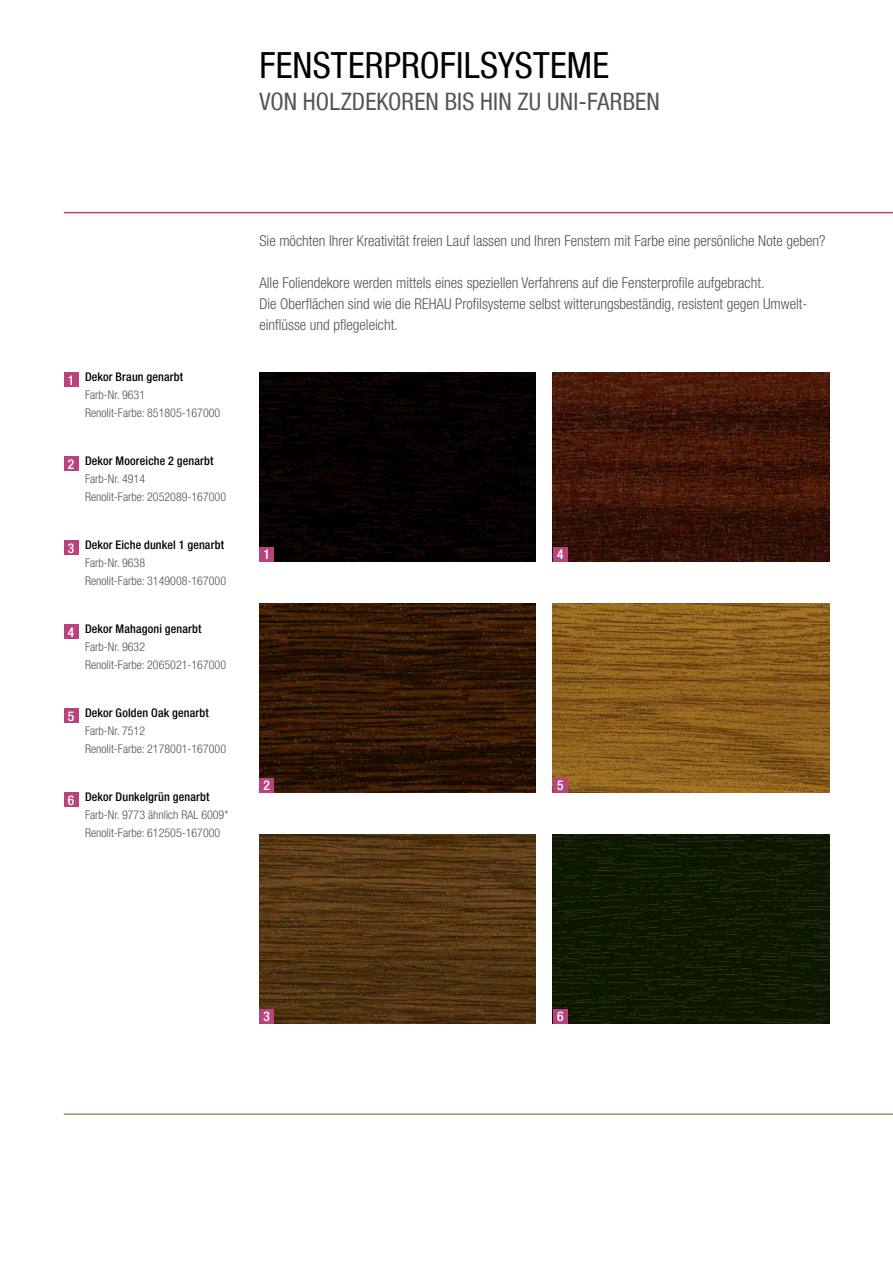
<style>
.page{position:relative;width:893px;height:1263px;background:#fff}
.page>*{position:absolute;margin:0;border:0;box-sizing:border-box;transform-origin:0 0}
.t1{font:condensed 36px "Helvetica Neue LT Com";letter-spacing:.005em;color:#000}
.t2{font:condensed 24px "Helvetica Neue LT Com";letter-spacing:.005em;color:#545453}
.t3{font:300 condensed 15px/21px "Helvetica Neue LT Com";color:#545453}
.t4{font:500 condensed 13.5px "Helvetica Neue LT Com";color:#fff}
.t5{font:300 condensed 12px/18px "Helvetica Neue LT Com";color:#545453}
.t6{font:500 condensed 12px "Helvetica Neue LT Com";letter-spacing:.015em;color:#000}
</style>
<div class="page">
<hr style="left:64px;top:212px;width:829px;height:1px;background:#b9447d">
<hr style="left:64px;top:1113px;width:829px;height:2px;background:#86a06d">
<div style="left:64px;top:624px;width:15px;height:15px;background:#b9447d"></div>
<div style="left:64px;top:540px;width:15px;height:15px;background:#b9447d"></div>
<div style="left:64px;top:456px;width:15px;height:15px;background:#b9447d"></div>
<div style="left:64px;top:372px;width:15px;height:15px;background:#b9447d"></div>
<div style="left:64px;top:708px;width:15px;height:15px;background:#b9447d"></div>
<div style="left:64px;top:792px;width:15px;height:15px;background:#b9447d"></div>
<img style="left:553px;top:603px;width:276px;height:189px">
<div style="left:553px;top:778px;width:15px;height:14px;background:#b9447d"></div>
<img style="left:259px;top:604px;width:277px;height:189px">
<div style="left:259px;top:778px;width:15px;height:15px;background:#b9447d"></div>
<img style="left:259px;top:372px;width:277px;height:189px">
<div style="left:259px;top:547px;width:15px;height:14px;background:#b9447d"></div>
<img style="left:259px;top:834px;width:277px;height:189px">
<div style="left:259px;top:1009px;width:15px;height:14px;background:#b9447d"></div>
<img style="left:553px;top:372px;width:276px;height:189px">
<div style="left:553px;top:547px;width:15px;height:14px;background:#b9447d"></div>
<img style="left:553px;top:834px;width:276px;height:189px">
<div style="left:553px;top:1009px;width:15px;height:14px;background:#b9447d"></div>
<h1 class="t1" style="left:259px;top:44px;width:351px">FENSTERPROFILSYSTEME</h1>
<h2 class="t2" style="left:259px;top:87px;width:402px">VON HOLZDEKOREN BIS HIN ZU UNI-FARBEN</h2>
<p class="t4" style="left:68px;top:372px;width:8px">1</p>
<p class="t6" style="left:85px;top:370px;width:100px">Dekor Braun genarbt</p>
<p class="t5" style="left:85px;top:386px;width:137px">Farb-Nr. 9631<br>Renolit-Farbe: 851805-167000</p>
<p class="t4" style="left:68px;top:456px;width:8px">2</p>
<p class="t6" style="left:85px;top:453px;width:130px">Dekor Mooreiche 2 genarbt</p>
<p class="t5" style="left:85px;top:469px;width:143px">Farb-Nr. 4914<br>Renolit-Farbe: 2052089-167000</p>
<p class="t4" style="left:68px;top:540px;width:8px">3</p>
<p class="t6" style="left:85px;top:537px;width:141px">Dekor Eiche dunkel 1 genarbt</p>
<p class="t5" style="left:85px;top:553px;width:143px">Farb-Nr. 9638<br>Renolit-Farbe: 3149008-167000</p>
<p class="t4" style="left:68px;top:624px;width:8px">4</p>
<p class="t4" style="left:68px;top:708px;width:8px">5</p>
<p class="t4" style="left:68px;top:792px;width:8px">6</p>
<p class="t6" style="left:85px;top:621px;width:118px">Dekor Mahagoni genarbt</p>
<p class="t5" style="left:85px;top:637px;width:143px">Farb-Nr. 9632<br>Renolit-Farbe: 2065021-167000</p>
<p class="t6" style="left:85px;top:706px;width:125px">Dekor Golden Oak genarbt</p>
<p class="t5" style="left:85px;top:722px;width:143px">Farb-Nr. 7512<br>Renolit-Farbe: 2178001-167000</p>
<p class="t6" style="left:85px;top:790px;width:126px">Dekor Dunkelgrün genarbt</p>
<p class="t5" style="left:85px;top:806px;width:145px">Farb-Nr. 9773 ähnlich RAL 6009*<br>Renolit-Farbe: 612505-167000</p>
<p class="t3" style="left:259px;top:231px;width:568px">Sie möchten Ihrer Kreativität freien Lauf lassen und Ihren Fenstern mit Farbe eine persönliche Note geben?</p>
<p class="t3" style="left:259px;top:273px;width:550px">Alle Foliendekore werden mittels eines speziellen Verfahrens auf die Fensterprofile aufgebracht.<br>Die Oberflächen sind wie die REHAU Profilsysteme selbst witterungsbeständig, resistent gegen Umwelt&shy;einflüsse und pflegeleicht.</p>
<p class="t4" style="left:264px;top:546px;width:8px">1</p>
<p class="t4" style="left:557px;top:546px;width:8px">4</p>
<p class="t4" style="left:264px;top:777px;width:8px">2</p>
<p class="t4" style="left:557px;top:777px;width:8px">5</p>
<p class="t4" style="left:264px;top:1008px;width:8px">3</p>
<p class="t4" style="left:557px;top:1008px;width:8px">6</p>
</div>
